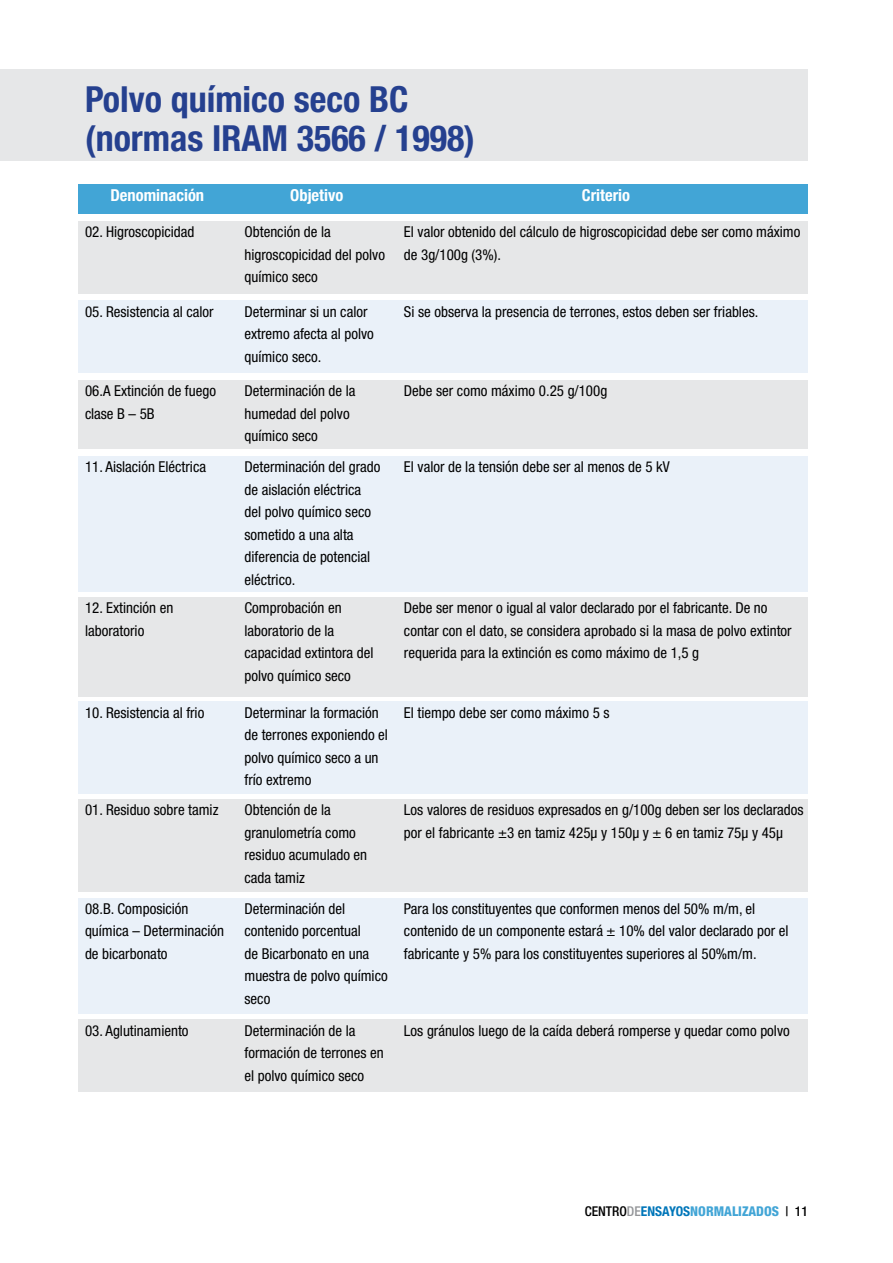
<style>
.page{position:relative;width:893px;height:1263px;background:#fff}
.page>*{position:absolute;margin:0;border:0;box-sizing:border-box;transform-origin:0 0}
.t1{font:700 condensed 36px/39px "Helvetica Neue LT Std";color:#25408f}
.t2{font:700 condensed 16.5px "Helvetica Neue LT Std";color:#fff}
.t3{font:condensed 15px/22.5px "Helvetica Neue LT Std";color:#000}
.t4{font:800 condensed 13.5px "Helvetica Neue LT Std";color:#42a5d6}
.s1{font-weight:500;color:#000}
.s2{font-weight:500;color:#939598}
.s3{font-weight:700;color:#0076b9}
</style>
<div class="page">
<div style="left:78px;top:184px;width:730px;height:30px;background:#42a5d6"></div>
<div style="left:78px;top:301px;width:730px;height:72px;background:#eaf1f9"></div>
<div style="left:78px;top:898px;width:730px;height:115px;background:#eaf1f9"></div>
<div style="left:78px;top:380px;width:730px;height:69px;background:#e6e7e8"></div>
<div style="left:78px;top:597px;width:730px;height:99px;background:#e6e7e8"></div>
<div style="left:78px;top:799px;width:730px;height:92px;background:#e6e7e8"></div>
<div style="left:78px;top:1020px;width:730px;height:72px;background:#e6e7e8"></div>
<div style="left:0;top:69px;width:808px;height:92px;background:#e6e7e8"></div>
<div style="left:78px;top:221px;width:730px;height:72px;background:#e6e7e8"></div>
<div style="left:78px;top:456px;width:730px;height:136px;background:#eaf1f9"></div>
<div style="left:78px;top:702px;width:730px;height:92px;background:#eaf1f9"></div>
<h1 class="t1" style="left:85px;top:79px;width:391px">Polvo químico seco BC (normas IRAM 3566 / 1998)</h1>
<p class="t2" style="left:110px;top:186px;width:95px">Denominación</p>
<p class="t2" style="left:290px;top:186px;width:55px">Objetivo</p>
<p class="t2" style="left:582px;top:186px;width:50px">Criterio</p>
<p class="t3" style="left:85px;top:220px;width:111px">02. Higroscopicidad</p>
<p class="t3" style="left:244px;top:220px;width:142px">Obtención de la higroscopicidad del polvo químico seco</p>
<p class="t3" style="left:404px;top:220px;width:398px">El valor obtenido del cálculo de higroscopicidad debe ser como máximo de 3g/100g (3%).</p>
<p class="t3" style="left:85px;top:300px;width:130px">05. Resistencia al calor</p>
<p class="t3" style="left:244px;top:300px;width:131px">Determinar si un calor extremo afecta al polvo químico seco.</p>
<p class="t3" style="left:404px;top:300px;width:356px">Si se observa la presencia de terrones, estos deben ser friables.</p>
<p class="t3" style="left:85px;top:380px;width:132px">06.A Extinción de fuego clase B – 5B</p>
<p class="t3" style="left:244px;top:380px;width:113px">Determinación de la humedad del polvo químico seco</p>
<p class="t3" style="left:404px;top:380px;width:205px">Debe ser como máximo 0.25 g/100g</p>
<p class="t3" style="left:85px;top:455px;width:123px">11. Aislación Eléctrica</p>
<p class="t3" style="left:244px;top:455px;width:138px">Determinación del grado de aislación eléctrica del polvo químico seco sometido a una alta diferencia de potencial eléctrico.</p>
<p class="t3" style="left:404px;top:455px;width:267px">El valor de la tensión debe ser al menos de 5 kV</p>
<p class="t3" style="left:85px;top:596px;width:90px">12. Extinción en laboratorio</p>
<p class="t3" style="left:244px;top:596px;width:130px">Comprobación en laboratorio de la capacidad extintora del polvo químico seco</p>
<p class="t3" style="left:404px;top:596px;width:389px">Debe ser menor o igual al valor declarado por el fabricante. De no contar con el dato, se considera aprobado si la masa de polvo extintor requerida para la extinción es como máximo de 1,5 g</p>
<p class="t3" style="left:85px;top:701px;width:121px">10. Resistencia al frio</p>
<p class="t3" style="left:244px;top:701px;width:145px">Determinar la formación de terrones exponiendo el polvo químico seco a un frío extremo</p>
<p class="t3" style="left:404px;top:701px;width:207px">El tiempo debe ser como máximo 5 s</p>
<p class="t3" style="left:85px;top:799px;width:135px">01. Residuo sobre tamiz</p>
<p class="t3" style="left:244px;top:799px;width:124px">Obtención de la granulometría como residuo acumulado en cada tamiz</p>
<p class="t3" style="left:404px;top:799px;width:401px">Los valores de residuos expresados en g/100g deben ser los declarados por el fabricante ±3 en tamiz 425µ y 150µ y ± 6 en tamiz 75µ y 45µ</p>
<p class="t3" style="left:85px;top:897px;width:141px">08.B. Composición química – Determinación de bicarbonato</p>
<p class="t3" style="left:244px;top:897px;width:145px">Determinación del contenido porcentual<br>de Bicarbonato en una muestra de polvo químico seco</p>
<p class="t3" style="left:404px;top:897px;width:386px">Para los constituyentes que conformen menos del 50% m/m, el contenido de un componente estará ± 10% del valor declarado por el fabricante y 5% para los constituyentes superiores al 50%m/m.</p>
<p class="t3" style="left:85px;top:1019px;width:105px">03. Aglutinamiento</p>
<p class="t3" style="left:244px;top:1019px;width:141px">Determinación de la formación de terrones en el polvo químico seco</p>
<p class="t3" style="left:404px;top:1019px;width:387px">Los gránulos luego de la caída deberá romperse y quedar como polvo</p>
<p class="t4" style="left:585px;top:1203px;width:225px"><span class="s1">CENTRO</span><span class="s2">DE</span><span class="s3">ENSAYOS</span>NORMALIZADOS <span class="s1">| 11</span></p>
</div>
